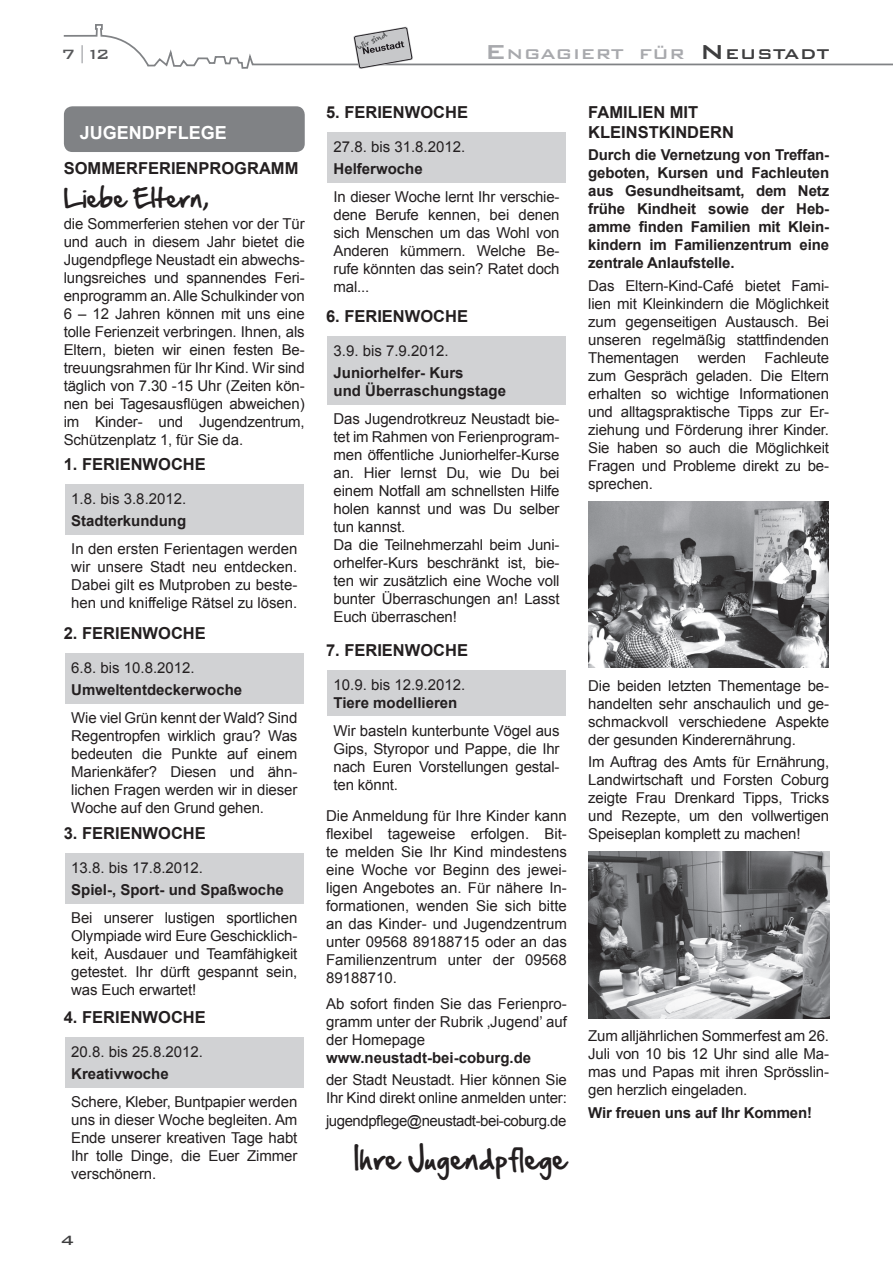
<style>
.page{position:relative;width:893px;height:1263px;background:#fff}
.page>*{position:absolute;margin:0;border:0;box-sizing:border-box;transform-origin:0 0}
.t1{font:25.5px "Hand Of Sean";color:#231f20}
.t2{font:22.5px "Hand Of Sean";color:#231f20}
.t3{font:500 18.9px "Bank Gothic BT";color:#a8a9ad;scale:1.06 1}
.t4{font:500 18.9px "Bank Gothic BT";color:#3e3e3f;scale:1.06 1}
.t5{font:700 18px "Arial";color:#fff}
.t6{font:500 18px "Bank Gothic BT";color:#57585a}
.t7{font:500 18px "Bank Gothic BT";color:#3e3e3f}
.t8{font:700 16.5px/19.8px "Arial";color:#231f20}
.t9{font:15px/18px "Arial";letter-spacing:-.01em;color:#231f20;text-align:justify}
.t10{font:700 15px/18px "Arial";letter-spacing:-.01em;color:#231f20;text-align:justify}
.t11{font:15px "Arial";letter-spacing:-.03em;color:#231f20}
.s1{color:#a8a9ad}
.s2{font-size:27px}
.s3{font-size:27px;color:#3e3e3f}
.s4{color:#3e3e3f}
</style>
<div class="page">
<svg style="left:63px;top:24px;width:829px;height:45px"></svg>
<svg style="left:353px;top:26px;width:60px;height:43px"></svg>
<div style="left:64px;top:106px;width:241px;height:46px;background:#808285;border-radius:9px"></div>
<div style="left:65px;top:484px;width:238px;height:51px;background:#d1d2d4"></div>
<div style="left:65px;top:653px;width:238px;height:51px;background:#d1d2d4"></div>
<div style="left:65px;top:853px;width:238px;height:50px;background:#d1d2d4"></div>
<div style="left:327px;top:133px;width:239px;height:50px;background:#d1d2d4"></div>
<div style="left:327px;top:337px;width:239px;height:68px;background:#d1d2d4"></div>
<div style="left:327px;top:670px;width:239px;height:46px;background:#d1d2d4"></div>
<div style="left:65px;top:1037px;width:238px;height:50px;background:#d1d2d4"></div>
<img style="left:589px;top:852px;width:240px;height:167px">
<img style="left:588px;top:501px;width:241px;height:167px">
<p class="t6" style="left:62px;top:44px;width:49px">7<span class="s1">|</span>12</p>
<p class="t3" style="left:485px;top:44px;width:52px"><span class="s2">E</span>ngag</p>
<p class="t3" style="left:573px;top:44px;width:159px">iert für <span class="s3">N</span> <span class="s4">eus</span></p>
<p class="t4" style="left:773px;top:44px;width:54px">tadt</p>
<p class="t5" style="left:80px;top:121px;width:149px">JUgendpflege</p>
<p class="t8" style="left:64px;top:158px;width:236px">Sommerferienprogramm</p>
<h2 class="t2" style="left:64px;top:178px;width:146px">Liebe Eltern,</h2>
<p class="t9" style="left:64px;top:215px;width:242px">die Sommerferien stehen vor der Tür und auch in diesem Jahr bietet die Jugendpflege Neustadt ein abwechs&shy;lungsreiches und spannendes Feri&shy;enprogramm an. Alle Schulkinder von 6 – 12 Jahren können mit uns eine tolle Ferienzeit verbringen. Ihnen, als Eltern, bieten wir einen festen Be&shy;treuungsrahmen für Ihr Kind. Wir sind täglich von 7.30 -15 Uhr (Zeiten kön&shy;nen bei Tagesausflügen abweichen) im Kinder- und Jugendzentrum, Schützenplatz 1, für Sie da.</p>
<p class="t8" style="left:64px;top:455px;width:144px">1. Ferienwoche</p>
<p class="t9" style="left:71px;top:490px;width:117px">1.8. bis 3.8.2012.</p>
<p class="t10" style="left:71px;top:512px;width:117px">Stadterkundung</p>
<p class="t9" style="left:71px;top:540px;width:228px">In den ersten Ferientagen werden wir unsere Stadt neu entdecken.<br>Dabei gilt es Mutproben zu beste&shy;hen und kniffelige Rätsel zu lösen.</p>
<p class="t8" style="left:64px;top:624px;width:144px">2. Ferienwoche</p>
<p class="t9" style="left:71px;top:659px;width:125px">6.8. bis 10.8.2012.</p>
<p class="t10" style="left:71px;top:681px;width:172px">Umweltentdeckerwoche</p>
<p class="t9" style="left:71px;top:709px;width:228px">Wie viel Grün kennt der Wald? Sind Regentropfen wirklich grau? Was bedeuten die Punkte auf einem Marienkäfer? Diesen und ähn&shy;lichen Fragen werden wir in dieser Woche auf den Grund gehen.</p>
<p class="t8" style="left:64px;top:824px;width:144px">3. Ferienwoche</p>
<p class="t9" style="left:71px;top:859px;width:133px">13.8. bis 17.8.2012.</p>
<p class="t10" style="left:71px;top:881px;width:214px">Spiel-, Sport- und Spaßwoche</p>
<p class="t9" style="left:71px;top:909px;width:228px">Bei unserer lustigen sportlichen Olympiade wird Eure Geschicklich&shy;keit, Ausdauer und Teamfähigkeit getestet. Ihr dürft gespannt sein, was Euch erwartet!</p>
<p class="t8" style="left:64px;top:1008px;width:144px">4. Ferienwoche</p>
<p class="t9" style="left:71px;top:1042px;width:133px">20.8. bis 25.8.2012.</p>
<p class="t10" style="left:71px;top:1065px;width:99px">Kreativwoche</p>
<p class="t9" style="left:71px;top:1093px;width:228px">Schere, Kleber, Buntpapier werden uns in dieser Woche begleiten. Am Ende unserer kreativen Tage habt Ihr tolle Dinge, die Euer Zimmer verschönern.</p>
<p class="t8" style="left:326px;top:103px;width:144px">5. Ferienwoche</p>
<p class="t9" style="left:333px;top:138px;width:133px">27.8. bis 31.8.2012.</p>
<p class="t10" style="left:333px;top:160px;width:91px">Helferwoche</p>
<p class="t9" style="left:333px;top:188px;width:228px">In dieser Woche lernt Ihr verschie&shy;dene Berufe kennen, bei denen sich Menschen um das Wohl von Anderen kümmern. Welche Be&shy;rufe könnten das sein? Ratet doch mal...</p>
<p class="t8" style="left:326px;top:307px;width:144px">6. Ferienwoche</p>
<p class="t9" style="left:333px;top:342px;width:117px">3.9. bis 7.9.2012.</p>
<p class="t10" style="left:333px;top:364px;width:174px">Juniorhelfer- Kurs<br>und Überraschungstage</p>
<p class="t9" style="left:333px;top:410px;width:228px;text-align:left">Das Jugendrotkreuz Neustadt bie&shy;tet im Rahmen von Ferienprogram&shy;men öffentliche Juniorhelfer-Kurse an. Hier lernst Du, wie Du bei einem Notfall am schnellsten Hilfe holen kannst und was Du selber tun kannst.<br>Da die Teilnehmerzahl beim Juni&shy;orhelfer-Kurs beschränkt ist, bie&shy;ten wir zusätzlich eine Woche voll bunter Überraschungen an! Lasst<br>Euch überraschen!</p>
<p class="t8" style="left:326px;top:641px;width:144px">7. Ferienwoche</p>
<p class="t9" style="left:333px;top:676px;width:133px">10.9. bis 12.9.2012.</p>
<p class="t10" style="left:333px;top:694px;width:125px">Tiere modellieren</p>
<p class="t9" style="left:333px;top:722px;width:228px">Wir basteln kunterbunte Vögel aus Gips, Styropor und Pappe, die Ihr nach Euren Vorstellungen gestal&shy;ten könnt.</p>
<p class="t9" style="left:326px;top:806px;width:242px">Die Anmeldung für Ihre Kinder kann flexibel tageweise erfolgen. Bit&shy;te melden Sie Ihr Kind mindestens eine Woche vor Beginn des jewei&shy;ligen Angebotes an. Für nähere In&shy;formationen, wenden Sie sich bitte an das Kinder- und Jugendzentrum unter 09568 89188715 oder an das Familienzentrum unter der 09568<br>89188710.</p>
<p class="t9" style="left:326px;top:995px;width:242px">Ab sofort finden Sie das Ferienpro&shy;gramm unter der Rubrik ‚Jugend’ auf der Homepage</p>
<p class="t10" style="left:326px;top:1049px;width:207px">www.neustadt-bei-coburg.de</p>
<p class="t9" style="left:326px;top:1071px;width:242px">der Stadt Neustadt. Hier können Sie<br>Ihr Kind direkt online anmelden unter:</p>
<p class="t11" style="left:326px;top:1110px;width:242px">jugendpflege@neustadt-bei-coburg.de</p>
<h1 class="t1" style="left:354px;top:1136px;width:214px">Ihre Jugendpflege</h1>
<p class="t8" style="left:588px;top:103px;width:145px">Familien mit<br>Kleinstkindern</p>
<p class="t10" style="left:588px;top:147px;width:242px">Durch die Vernetzung von Treffan&shy;geboten, Kursen und Fachleuten aus Gesundheitsamt, dem Netz frühe Kindheit sowie der Heb&shy;amme finden Familien mit Klein&shy;kindern im Familienzentrum eine zentrale Anlaufstelle.</p>
<p class="t9" style="left:588px;top:277px;width:242px">Das Eltern-Kind-Café bietet Fami&shy;lien mit Kleinkindern die Möglichkeit zum gegenseitigen Austausch. Bei unseren regelmäßig stattfindenden Thementagen werden Fachleute zum Gespräch geladen. Die Eltern erhalten so wichtige Informationen und alltagspraktische Tipps zur Er&shy;ziehung und Förderung ihrer Kinder.<br>Sie haben so auch die Möglichkeit Fragen und Probleme direkt zu be&shy;sprechen.</p>
<p class="t9" style="left:588px;top:677px;width:242px">Die beiden letzten Thementage be&shy;handelten sehr anschaulich und ge&shy;schmackvoll verschiedene Aspekte der gesunden Kinderernährung.</p>
<p class="t9" style="left:588px;top:753px;width:242px">Im Auftrag des Amts für Ernährung, Landwirtschaft und Forsten Coburg zeigte Frau Drenkard Tipps, Tricks und Rezepte, um den vollwertigen Speiseplan komplett zu machen!</p>
<p class="t9" style="left:588px;top:1027px;width:242px">Zum alljährlichen Sommerfest am 26.<br>Juli von 10 bis 12 Uhr sind alle Ma&shy;mas und Papas mit ihren Sprösslin&shy;gen herzlich eingeladen.</p>
<p class="t10" style="left:588px;top:1104px;width:225px">Wir freuen uns auf Ihr Kommen!</p>
<p class="t7" style="left:61px;top:1230px;width:15px">4</p>
</div>
